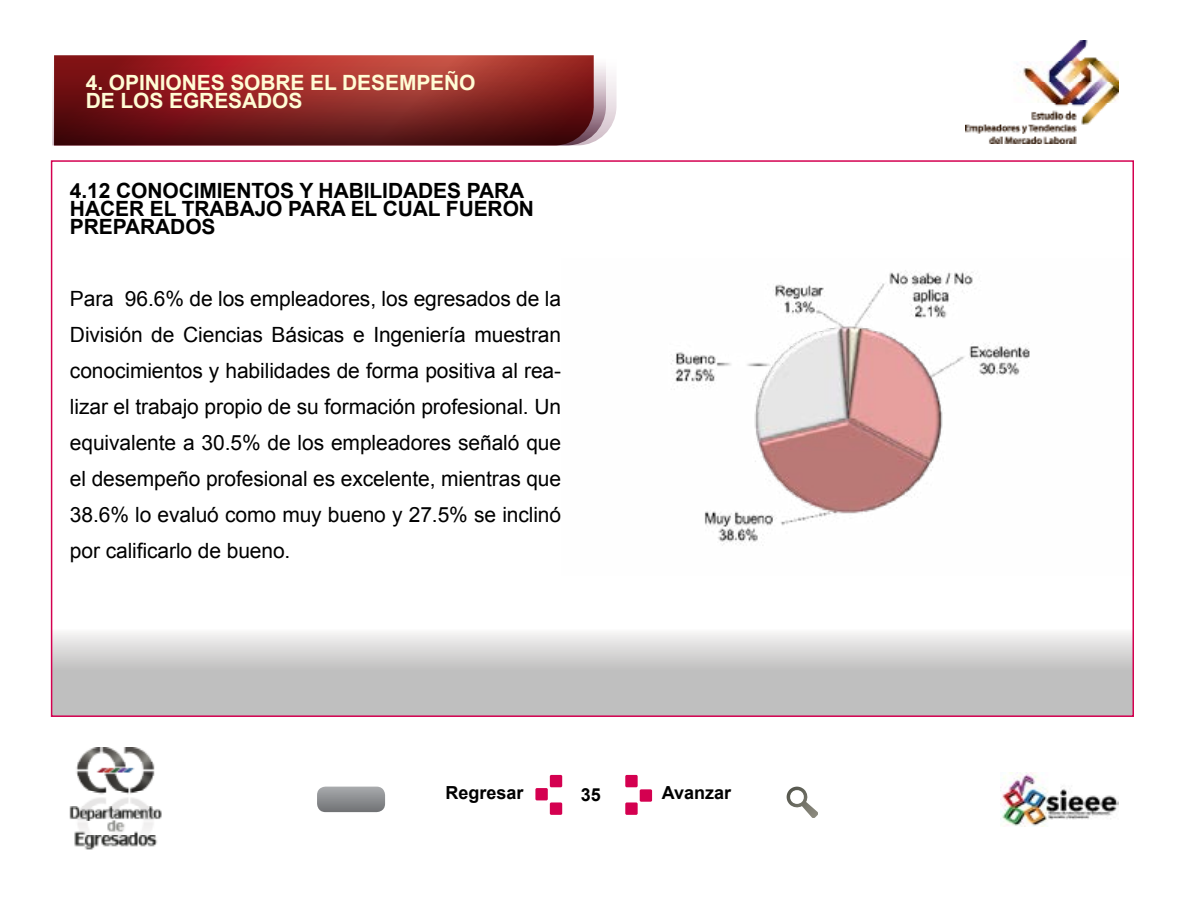
<style>
.page{position:relative;width:1188px;height:918px;background:#fff}
.page>*{position:absolute;margin:0;border:0;box-sizing:border-box;transform-origin:0 0}
.t1{font:21px/36px "Arial";letter-spacing:-.005em;color:#000;text-align:justify}
.t2{font:700 21px/18px "Arial";letter-spacing:-.005em;color:#000}
.t3{font:700 21px/18px "Arial";letter-spacing:-.005em;color:#fffcd5}
.t4{font:700 18px "Arial";color:#000}
</style>
<div class="page">
<img style="left:1000px;top:773px;width:119px;height:54px">
<svg style="left:54px;top:633px;width:1077px;height:81px;background:#cbcaca"></svg>
<svg style="left:786px;top:787px;width:32px;height:31px"></svg>
<div style="left:550px;top:802px;width:12px;height:13px;background:#d40050;border-radius:2px"></div>
<div style="left:550px;top:775px;width:12px;height:12px;background:#d40050;border-radius:2px"></div>
<div style="left:535px;top:788px;width:13px;height:12px;background:#d40050;border-radius:2px"></div>
<div style="left:625px;top:775px;width:13px;height:12px;background:#d40050;border-radius:2px"></div>
<div style="left:625px;top:802px;width:13px;height:13px;background:#d40050;border-radius:2px"></div>
<div style="left:640px;top:789px;width:12px;height:13px;background:#d40050;border-radius:2px"></div>
<img style="left:966px;top:40px;width:152px;height:104px">
<img style="left:69px;top:747px;width:93px;height:103px">
<svg style="left:317px;top:787px;width:68px;height:25px;background:#8f9193"></svg>
<svg style="left:52px;top:55px;width:565px;height:90px;background:#862929"></svg>
<img style="left:671px;top:258px;width:463px;height:317px">
<p class="t3" style="left:86px;top:74px;width:391px">4. OPINIONES SOBRE EL DESEMPEÑO<br>DE LOS EGRESADOS</p>
<p class="t2" style="left:70px;top:182px;width:466px">4.12 CONOCIMIENTOS Y HABILIDADES PARA<br>HACER EL TRABAJO PARA EL CUAL FUERON<br>PREPARADOS</p>
<p class="t1" style="left:70px;top:281px;width:493px">Para 96.6% de los empleadores, los egresados de la División de Ciencias Básicas e Ingeniería muestran conocimientos y habilidades de forma positiva al rea&shy;lizar el trabajo propio de su formación profesional. Un equivalente a 30.5% de los empleadores señaló que el desempeño profesional es excelente, mientras que 38.6% lo evaluó como muy bueno y 27.5% se inclinó por calificarlo de bueno.</p>
<p class="t4" style="left:445px;top:781px;width:80px">Regresar</p>
<p class="t4" style="left:581px;top:783px;width:22px">35</p>
<p class="t4" style="left:662px;top:781px;width:71px">Avanzar</p>
</div>
